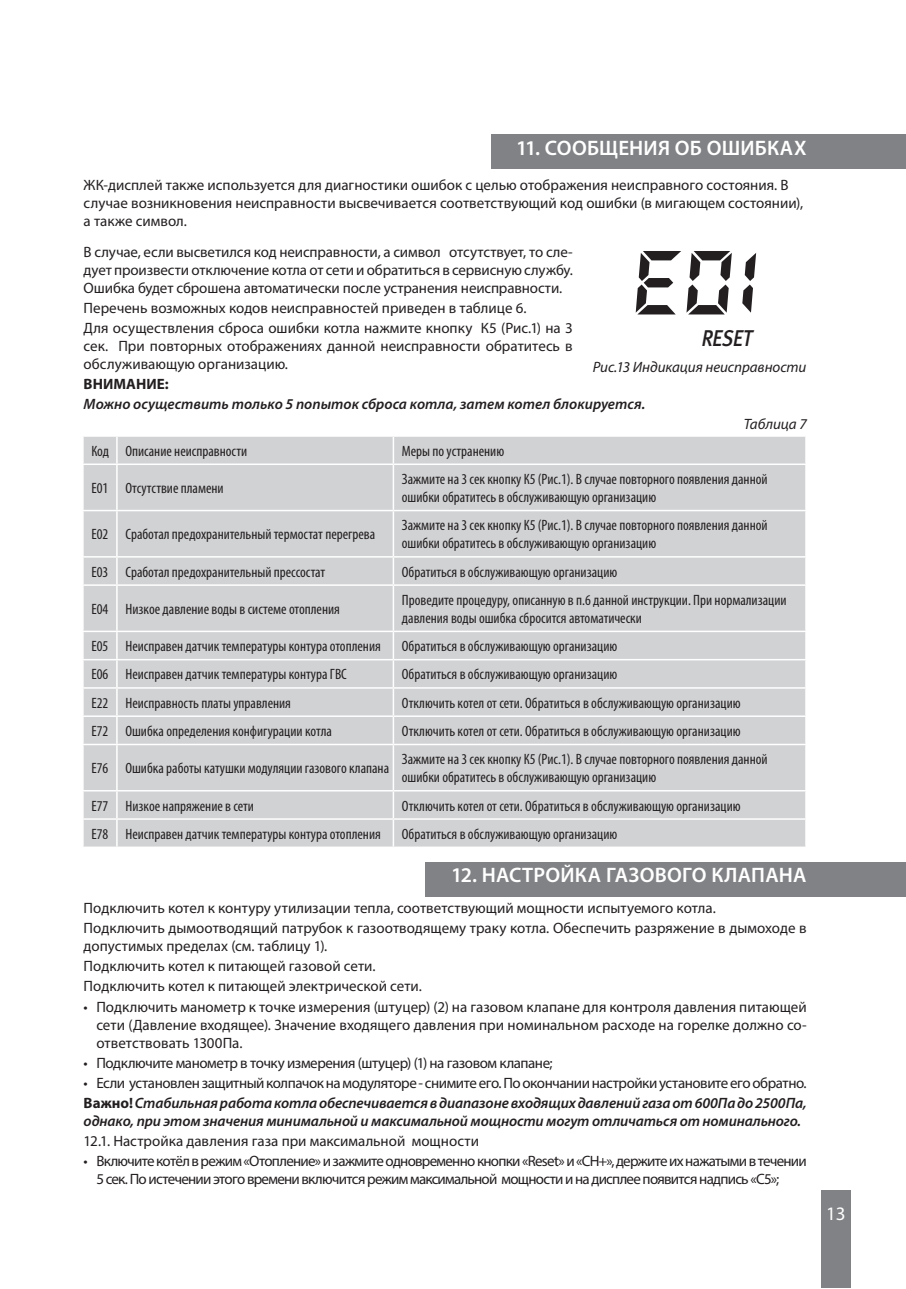
<style>
.page{position:relative;width:906px;height:1289px;background:#fff}
.page>*{position:absolute;margin:0;border:0;box-sizing:border-box;transform-origin:0 0}
.t1{font:italic 22.8px "Meta Medium LFC";letter-spacing:-.005em;color:#231f20;scale:.85 1}
.t2{font:600 21px "Myriad Pro";letter-spacing:.01em;color:#fff}
.t3{font:19.05px "Myriad Pro";color:#fff}
.t4{font:condensed 15px/18px "Myriad Pro";color:#231f20}
.t5{font:15px/18px "Myriad Pro";letter-spacing:-.005em;color:#231f20}
.t6{font:15px/20.1px "Myriad Pro";letter-spacing:-.03em;color:#231f20}
.t7{font:15px/18px "Myriad Pro";letter-spacing:-.05em;color:#231f20}
.t8{font:italic 600 15px "Myriad Pro";letter-spacing:-.005em;color:#231f20}
.t9{font:italic 15px "Myriad Pro";letter-spacing:-.005em;color:#231f20}
.t10{font:700 15px "Myriad Pro";color:#231f20}
.s1{font-weight:700}
.s2{font-weight:600;font-style:italic}
</style>
<div class="page">
<div style="left:821px;top:1190px;width:29px;height:98px;background:#808285"></div>
<div style="left:491px;top:134px;width:415px;height:34px;background:#808285"></div>
<div style="left:425px;top:862px;width:481px;height:34px;background:#808285"></div>
<div style="left:84px;top:437px;width:721px;height:409px;background:#d1d2d4"></div>
<hr style="left:116px;top:437px;width:2px;height:26px;background:#fff">
<svg style="left:393px;top:437px;width:1px;height:26px"></svg>
<hr style="left:82px;top:463px;width:35px;height:2px;background:#fff">
<hr style="left:117px;top:463px;width:276px;height:2px;background:#fff">
<hr style="left:116px;top:465px;width:2px;height:45px;background:#fff">
<hr style="left:393px;top:463px;width:413px;height:2px;background:#fff">
<hr style="left:393px;top:465px;width:1px;height:45px;background:#fff">
<hr style="left:82px;top:510px;width:35px;height:1px;background:#fff">
<hr style="left:117px;top:510px;width:276px;height:1px;background:#fff">
<hr style="left:116px;top:511px;width:2px;height:45px;background:#fff">
<hr style="left:393px;top:510px;width:413px;height:1px;background:#fff">
<hr style="left:393px;top:511px;width:1px;height:45px;background:#fff">
<hr style="left:82px;top:556px;width:35px;height:1px;background:#fff">
<hr style="left:117px;top:556px;width:276px;height:1px;background:#fff">
<hr style="left:116px;top:557px;width:2px;height:27px;background:#fff">
<hr style="left:393px;top:556px;width:413px;height:1px;background:#fff">
<svg style="left:393px;top:557px;width:1px;height:27px"></svg>
<hr style="left:82px;top:584px;width:35px;height:2px;background:#fff">
<hr style="left:117px;top:584px;width:276px;height:2px;background:#fff">
<hr style="left:116px;top:586px;width:2px;height:44px;background:#fff">
<hr style="left:393px;top:584px;width:413px;height:2px;background:#fff">
<hr style="left:393px;top:586px;width:1px;height:44px;background:#fff">
<hr style="left:82px;top:630px;width:35px;height:2px;background:#fff">
<hr style="left:117px;top:630px;width:276px;height:2px;background:#fff">
<hr style="left:116px;top:632px;width:2px;height:27px;background:#fff">
<hr style="left:393px;top:630px;width:413px;height:2px;background:#fff">
<hr style="left:82px;top:659px;width:35px;height:1px;background:#fff">
<hr style="left:117px;top:659px;width:276px;height:1px;background:#fff">
<hr style="left:116px;top:660px;width:2px;height:27px;background:#fff">
<hr style="left:393px;top:659px;width:413px;height:1px;background:#fff">
<hr style="left:82px;top:687px;width:35px;height:1px;background:#fff">
<hr style="left:117px;top:687px;width:276px;height:1px;background:#fff">
<hr style="left:116px;top:688px;width:2px;height:27px;background:#fff">
<hr style="left:393px;top:687px;width:413px;height:1px;background:#fff">
<hr style="left:82px;top:715px;width:35px;height:2px;background:#fff">
<hr style="left:117px;top:715px;width:276px;height:2px;background:#fff">
<hr style="left:116px;top:717px;width:2px;height:26px;background:#fff">
<hr style="left:393px;top:715px;width:413px;height:2px;background:#fff">
<svg style="left:393px;top:632px;width:1px;height:111px"></svg>
<hr style="left:82px;top:743px;width:35px;height:2px;background:#fff">
<hr style="left:117px;top:743px;width:276px;height:2px;background:#fff">
<hr style="left:116px;top:745px;width:2px;height:45px;background:#fff">
<hr style="left:393px;top:743px;width:413px;height:2px;background:#fff">
<hr style="left:393px;top:745px;width:1px;height:45px;background:#fff">
<hr style="left:82px;top:790px;width:35px;height:1px;background:#fff">
<hr style="left:117px;top:790px;width:276px;height:1px;background:#fff">
<hr style="left:116px;top:791px;width:2px;height:27px;background:#fff">
<hr style="left:393px;top:790px;width:413px;height:1px;background:#fff">
<hr style="left:82px;top:818px;width:35px;height:1px;background:#fff">
<hr style="left:117px;top:818px;width:276px;height:1px;background:#fff">
<hr style="left:116px;top:819px;width:2px;height:27px;background:#fff">
<hr style="left:393px;top:818px;width:413px;height:1px;background:#fff">
<svg style="left:393px;top:791px;width:1px;height:55px"></svg>
<svg style="left:805px;top:437px;width:1px;height:26px"></svg>
<svg style="left:805px;top:557px;width:1px;height:27px"></svg>
<svg style="left:805px;top:632px;width:1px;height:111px"></svg>
<svg style="left:805px;top:791px;width:1px;height:55px"></svg>
<svg style="left:635px;top:251px;width:121px;height:63px"></svg>
<h2 class="t2" style="left:516px;top:134px;width:292px">11. СООБЩЕНИЯ ОБ ОШИБКАХ</h2>
<p class="t5" style="left:84px;top:175px;width:721px">ЖК-дисплей также используется для диагностики ошибок с целью отображения неисправного состояния. В случае возникновения неисправности высвечивается соответствующий код ошибки (в мигающем состоянии), а также символ.</p>
<p class="t5" style="left:84px;top:242px;width:490px;text-align:justify">В случае, если высветился код неисправности, а символ отсутствует, то сле&shy;дует произвести отключение котла от сети и обратиться в сервисную службу.<br>Ошибка будет сброшена автоматически после устранения неисправности.</p>
<p class="t5" style="left:84px;top:297px;width:490px;line-height:20.1px">Перечень возможных кодов неисправностей приведен в таблице 6.<br>Для осуществления сброса ошибки котла нажмите кнопку К5 (Рис.1) на 3</p>
<p class="t5" style="left:84px;top:336px;width:490px">сек. При повторных отображениях данной неисправности обратитесь в обслуживающую организацию.</p>
<p class="t10" style="left:84px;top:374px;width:87px">ВНИМАНИЕ:</p>
<p class="t8" style="left:84px;top:394px;width:563px">Можно осуществить только 5 попыток сброса котла, затем котел блокируется.</p>
<p class="t9" style="left:744px;top:415px;width:64px">Таблица 7</p>
<p class="t4" style="left:91px;top:441px;width:157px">Код Описание неисправности</p>
<p class="t4" style="left:402px;top:441px;width:104px">Меры по устранению</p>
<p class="t4" style="left:91px;top:479px;width:134px">Е01 Отсутствие пламени</p>
<p class="t4" style="left:402px;top:470px;width:367px">Зажмите на 3 сек кнопку К5 (Рис.1). В случае повторного появления данной ошибки обратитесь в обслуживающую организацию</p>
<p class="t4" style="left:91px;top:525px;width:285px">Е02 Сработал предохранительный термостат перегрева</p>
<p class="t4" style="left:402px;top:516px;width:367px">Зажмите на 3 сек кнопку К5 (Рис.1). В случае повторного появления данной ошибки обратитесь в обслуживающую организацию</p>
<p class="t4" style="left:91px;top:562px;width:235px">Е03 Сработал предохранительный прессостат</p>
<p class="t4" style="left:402px;top:562px;width:217px">Обратиться в обслуживающую организацию</p>
<p class="t4" style="left:91px;top:599px;width:250px">Е04 Низкое давление воды в системе отопления</p>
<p class="t4" style="left:402px;top:590px;width:386px">Проведите процедуру, описанную в п.6 данной инструкции. При нормализации давления воды ошибка сбросится автоматически</p>
<p class="t4" style="left:91px;top:637px;width:291px">Е05 Неисправен датчик температуры контура отопления</p>
<p class="t4" style="left:402px;top:637px;width:217px">Обратиться в обслуживающую организацию</p>
<p class="t4" style="left:91px;top:665px;width:257px">Е06 Неисправен датчик температуры контура ГВС</p>
<p class="t4" style="left:402px;top:665px;width:217px">Обратиться в обслуживающую организацию</p>
<p class="t4" style="left:91px;top:693px;width:201px">Е22 Неисправность платы управления</p>
<p class="t4" style="left:402px;top:693px;width:340px">Отключить котел от сети. Обратиться в обслуживающую организацию</p>
<p class="t4" style="left:91px;top:721px;width:242px">Е72 Ошибка определения конфигурации котла</p>
<p class="t4" style="left:402px;top:721px;width:340px">Отключить котел от сети. Обратиться в обслуживающую организацию</p>
<p class="t4" style="left:91px;top:759px;width:299px">Е76 Ошибка работы катушки модуляции газового клапана</p>
<p class="t4" style="left:402px;top:750px;width:367px">Зажмите на 3 сек кнопку К5 (Рис.1). В случае повторного появления данной ошибки обратитесь в обслуживающую организацию</p>
<p class="t4" style="left:91px;top:796px;width:164px">Е77 Низкое напряжение в сети</p>
<p class="t4" style="left:402px;top:796px;width:340px">Отключить котел от сети. Обратиться в обслуживающую организацию</p>
<p class="t4" style="left:91px;top:824px;width:291px">Е78 Неисправен датчик температуры контура отопления</p>
<p class="t4" style="left:402px;top:824px;width:217px">Обратиться в обслуживающую организацию</p>
<h2 class="t2" style="left:451px;top:861px;width:357px">12. НАСТРОЙКА ГАЗОВОГО КЛАПАНА</h2>
<p class="t5" style="left:84px;top:897px;width:724px;line-height:20.1px">Подключить котел к контуру утилизации тепла, соответствующий мощности испытуемого котла.<br>Подключить дымоотводящий патрубок к газоотводящему траку котла. Обеспечить разряжение в дымоходе в</p>
<p class="t5" style="left:84px;top:935px;width:340px;line-height:20.1px">допустимых пределах (см. таблицу 1).<br>Подключить котел к питающей газовой сети.<br>Подключить котел к питающей электрической сети.</p>
<p class="t5" style="left:96px;top:997px;width:712px;text-align:justify;text-indent:-13px">• Подключить манометр к точке измерения (штуцер) (2) на газовом клапане для контроля давления питающей сети (Давление входящее). Значение входящего давления при номинальном расходе на горелке должно со&shy;ответствовать 1300Па.</p>
<p class="t6" style="left:84px;top:1052px;width:470px">• Подключите манометр в точку измерения (штуцер) (1) на газовом клапане;</p>
<p class="t6" style="left:84px;top:1072px;width:724px">• Если установлен защитный колпачок на модуляторе - снимите его. По окончании настройки установите его обратно.<br><span class="s1">Важно!</span> <span class="s2">Стабильная работа котла обеспечивается в диапазоне входящих давлений газа от 600Па до 2500Па,</span></p>
<p class="t8" style="left:84px;top:1111px;width:719px">однако, при этом значения минимальной и максимальной мощности могут отличаться от номинального.</p>
<p class="t5" style="left:84px;top:1131px;width:397px">12.1. Настройка давления газа при максимальной мощности</p>
<p class="t7" style="left:96px;top:1151px;width:712px;text-indent:-13px">• Включите котёл в режим «Отопление» и зажмите одновременно кнопки «Reset» и «CH+», держите их нажатыми в течении<br>5 сек. По истечении этого времени включится режим максимальной мощности и на дисплее появится надпись «С5»;</p>
<h1 class="t1" style="left:701px;top:325px;width:61px">RESET</h1>
<p class="t9" style="left:593px;top:358px;width:215px">Рис.13 Индикация неисправности</p>
<p class="t3" style="left:826px;top:1201px;width:21px">13</p>
</div>
